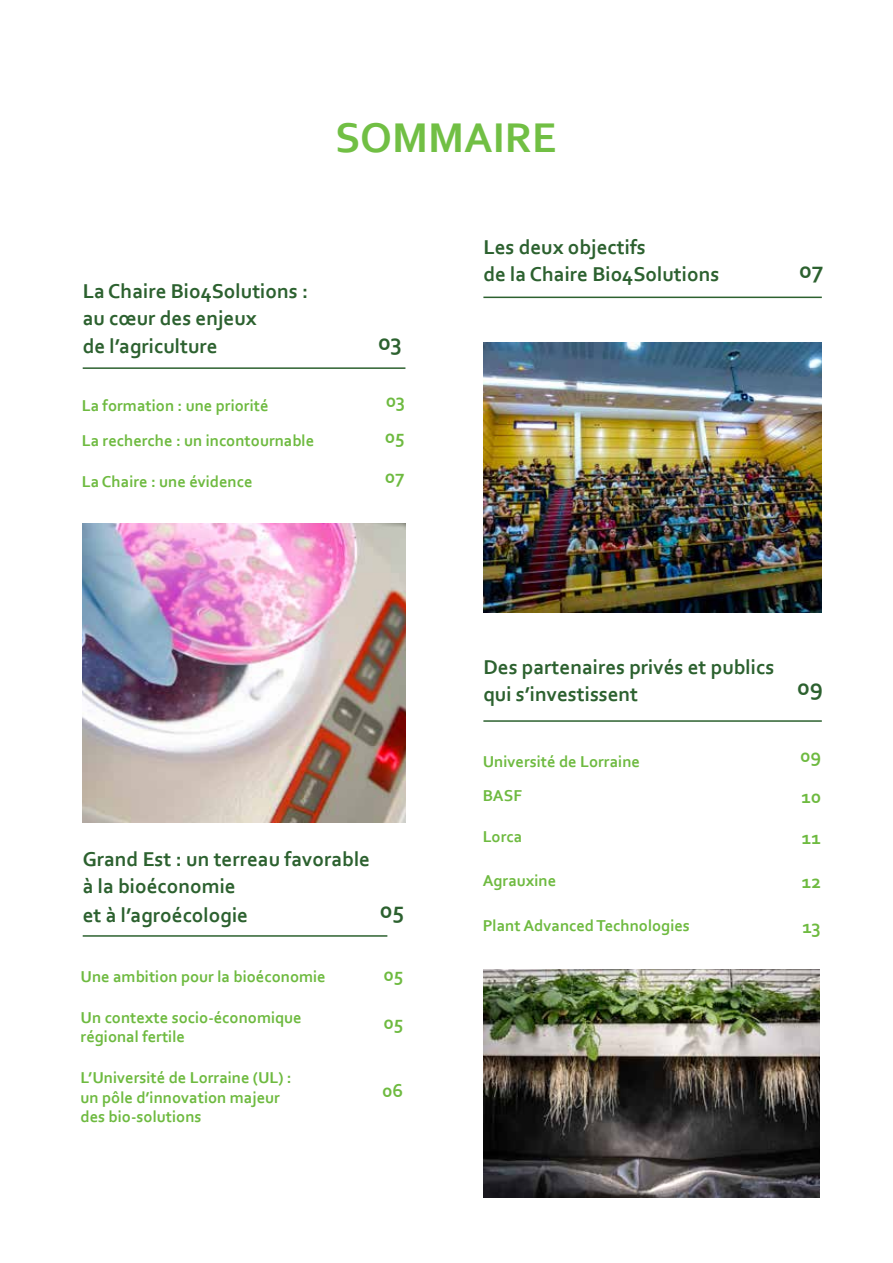
<style>
.page{position:relative;width:893px;height:1263px;background:#fff}
.page>*{position:absolute;margin:0;border:0;box-sizing:border-box;transform-origin:0 0}
.t1{font:700 43.5px "Corbel";color:#71bf44}
.t2{font:700 24px "Corbel";color:#2c612f}
.t3{font:700 21px/27.9px "Corbel";color:#2c612f}
.t4{font:700 19.5px/36.2px "Corbel";color:#6eba40}
.t5{font:700 16.5px/19.8px "Corbel";color:#6eba40}
</style>
<div class="page">
<hr style="left:83px;top:367px;width:322px;height:2px;background:#2c612f">
<img style="left:83px;top:523px;width:322px;height:300px">
<hr style="left:83px;top:935px;width:304px;height:2px;background:#2c612f">
<img style="left:483px;top:343px;width:339px;height:270px">
<hr style="left:483px;top:297px;width:339px;height:1px;background:#2c612f">
<hr style="left:483px;top:720px;width:339px;height:2px;background:#2c612f">
<img style="left:483px;top:969px;width:336px;height:228px">
<h1 class="t1" style="left:335px;top:111px;width:223px">SOMMAIRE</h1>
<p class="t3" style="left:83px;top:276px;width:227px">La Chaire Bio4Solutions : au cœur des enjeux<br>de l’agriculture</p>
<p class="t5" style="left:82px;top:388px;width:234px;line-height:34.3px">La formation : une priorité<br>La recherche : un incontournable</p>
<p class="t5" style="left:82px;top:471px;width:172px">La Chaire : une évidence</p>
<h2 class="t2" style="left:378px;top:327px;width:25px">03</h2>
<p class="t4" style="left:385px;top:382px;width:22px">03<br>05</p>
<p class="t4" style="left:385px;top:458px;width:21px">07</p>
<p class="t3" style="left:483px;top:233px;width:237px;line-height:27px">Les deux objectifs<br>de la Chaire Bio4Solutions</p>
<h2 class="t2" style="left:799px;top:255px;width:26px">07</h2>
<p class="t3" style="left:483px;top:653px;width:292px;line-height:27px">Des partenaires privés et publics qui s’investissent</p>
<h2 class="t2" style="left:797px;top:672px;width:27px">09</h2>
<p class="t3" style="left:83px;top:845px;width:289px">Grand Est : un terreau favorable à la bioéconomie<br>et à l’agroécologie</p>
<h2 class="t2" style="left:380px;top:895px;width:26px">05</h2>
<p class="t5" style="left:81px;top:966px;width:247px">Une ambition pour la bioéconomie</p>
<p class="t4" style="left:384px;top:956px;width:21px">05</p>
<p class="t5" style="left:81px;top:1007px;width:223px">Un contexte socio-économique régional fertile</p>
<p class="t4" style="left:384px;top:1004px;width:21px">05</p>
<p class="t5" style="left:81px;top:1067px;width:213px">L’Université de Lorraine (UL) : un pôle d’innovation majeur des bio-solutions</p>
<p class="t4" style="left:383px;top:1071px;width:22px">06</p>
<p class="t5" style="left:483px;top:751px;width:159px">Université de Lorraine</p>
<p class="t4" style="left:800px;top:737px;width:22px">09</p>
<p class="t5" style="left:483px;top:786px;width:41px">BASF</p>
<p class="t4" style="left:801px;top:778px;width:21px">10</p>
<p class="t5" style="left:483px;top:826px;width:41px">Lorca</p>
<p class="t4" style="left:802px;top:819px;width:21px">11</p>
<p class="t5" style="left:483px;top:870px;width:75px">Agrauxine</p>
<p class="t4" style="left:802px;top:863px;width:21px">12</p>
<p class="t5" style="left:483px;top:915px;width:209px">Plant Advanced Technologies</p>
<p class="t4" style="left:802px;top:908px;width:20px">13</p>
</div>
